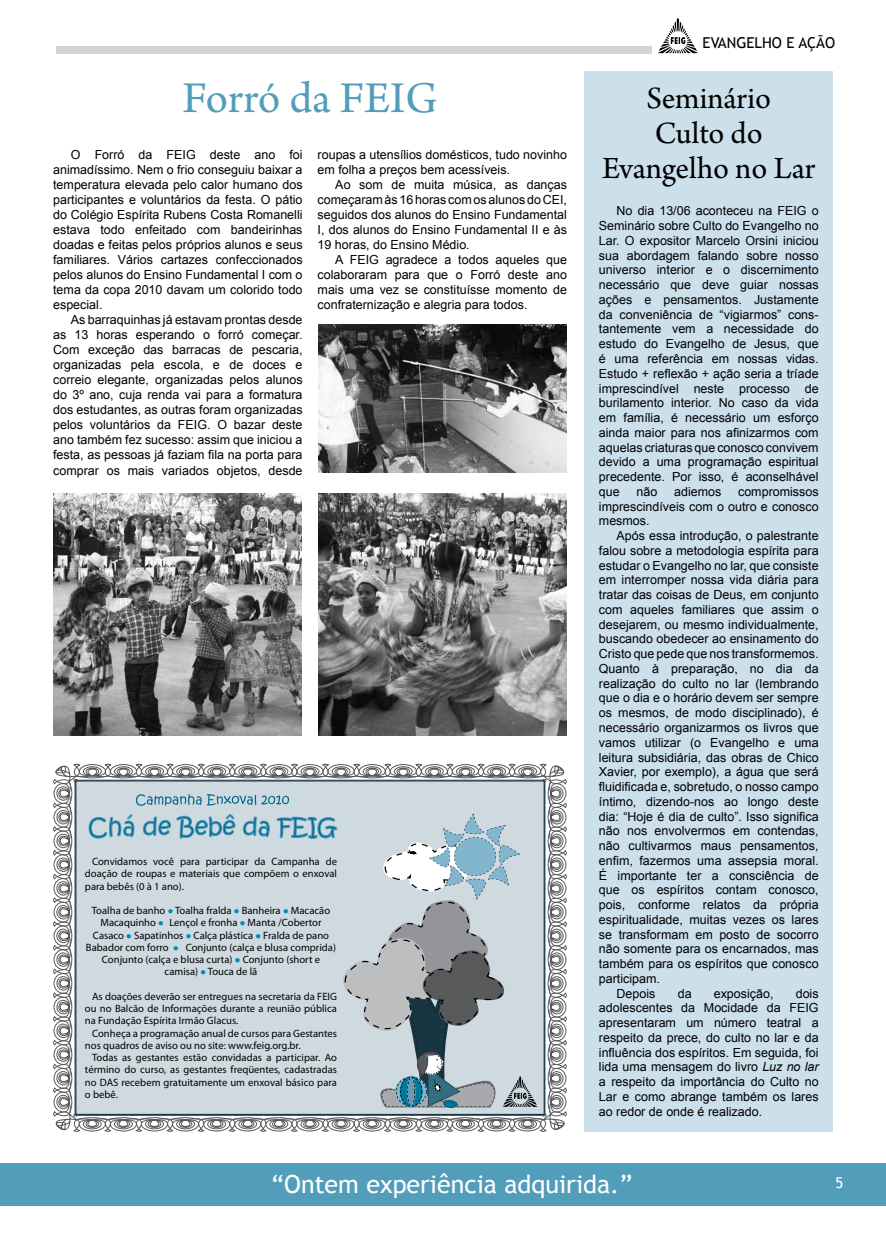
<style>
.page{position:relative;width:886px;height:1241px;background:#fff}
.page>*{position:absolute;margin:0;border:0;box-sizing:border-box;transform-origin:0 0}
.t1{font:46.25px "Arno Pro";color:#529dba}
.t2{font:32.5px/35px "Arno Pro";letter-spacing:-.005em;color:#000;text-align:center}
.t3{font:25px "Trebuchet MS";color:#fff}
.t4{font:15px "Trebuchet MS";color:#000}
.t5{font:15px "Trebuchet MS";color:#fff}
.t6{font:12.5px/14.8px "Arial";color:#000;text-align:justify}
.t7{font:10.62px/12.2px "Myriad Pro";color:#000;text-align:justify}
.s1{color:#008bbf}
.s2{font-style:italic}
</style>
<div class="page">
<div style="left:0;top:1162px;width:886px;height:43px;background:#529dba"></div>
<svg style="left:658px;top:18px;width:40px;height:35px"></svg>
<div style="left:56px;top:46px;width:596px;height:7px;background:#d1d3d4"></div>
<div style="left:585px;top:72px;width:248px;height:1059px;background:#cbe0eb"></div>
<img style="left:53px;top:493px;width:248px;height:242px">
<img style="left:319px;top:324px;width:248px;height:148px">
<img style="left:319px;top:493px;width:248px;height:242px">
<svg style="left:53px;top:763px;width:514px;height:369px;background:#bdc7cd"></svg>
<h1 class="t1" style="left:182px;top:72px;width:257px">Forró da FEIG</h1>
<p class="t6" style="left:53px;top:147px;width:251px;text-indent:18px">O Forró da FEIG deste ano foi animadíssimo. Nem o frio conseguiu baixar a temperatura elevada pelo calor humano dos participantes e voluntários da festa. O pátio do Colégio Espírita Rubens Costa Romanelli estava todo enfeitado com bandeirinhas doadas e feitas pelos próprios alunos e seus familiares. Vários cartazes confeccionados pelos alunos do Ensino Fundamental I com o tema da copa 2010 davam um colorido todo especial.</p>
<p class="t6" style="left:53px;top:312px;width:251px;text-indent:18px">As barraquinhas já estavam prontas desde as 13 horas esperando o forró começar.<br>Com exceção das barracas de pescaria, organizadas pela escola, e de doces e correio elegante, organizadas pelos alunos do 3º ano, cuja renda vai para a formatura dos estudantes, as outras foram organizadas pelos voluntários da FEIG. O bazar deste ano também fez sucesso: assim que iniciou a festa, as pessoas já faziam fila na porta para comprar os mais variados objetos, desde</p>
<p class="t6" style="left:318px;top:147px;width:251px">roupas a utensílios domésticos, tudo novinho em folha a preços bem acessíveis.</p>
<p class="t6" style="left:318px;top:177px;width:251px;text-indent:18px">Ao som de muita música, as danças começaram às 16 horas com os alunos do CEI, seguidos dos alunos do Ensino Fundamental I, dos alunos do Ensino Fundamental II e às 19 horas, do Ensino Médio.</p>
<p class="t6" style="left:318px;top:252px;width:251px;text-indent:18px">A FEIG agradece a todos aqueles que colaboraram para que o Forró deste ano mais uma vez se constituísse momento de confraternização e alegria para todos.</p>
<p class="t7" style="left:85px;top:855px;width:254px;text-indent:7px">Convidamos você para participar da Campanha de doação de roupas e materiais que compõem o enxoval para bebês (0 à 1 ano).</p>
<p class="t7" style="left:86px;top:904px;width:252px;text-align:center">Toalha de banho <span class="s1">●</span> Toalha fralda <span class="s1">●</span> Banheira <span class="s1">●</span> Macacão Macaquinho <span class="s1">●</span> Lençol e fronha <span class="s1">●</span> Manta /Cobertor Casaco <span class="s1">●</span> Sapatinhos <span class="s1">●</span> Calça plástica <span class="s1">●</span> Fralda de pano Babador com forro <span class="s1">●</span> Conjunto (calça e blusa comprida)<br>Conjunto (calça e blusa curta) <span class="s1">●</span> Conjunto (short e camisa) <span class="s1">●</span> Touca de lã</p>
<p class="t7" style="left:85px;top:989px;width:254px;text-indent:7px">As doações deverão ser entregues na secretaria da FEIG ou no Balcão de Informações durante a reunião pública na Fundação Espírita Irmão Glacus.</p>
<p class="t7" style="left:85px;top:1026px;width:254px;text-indent:7px">Conheça a programação anual de cursos para Gestantes nos quadros de aviso ou no site: www.feig.org.br.</p>
<p class="t7" style="left:85px;top:1051px;width:254px;text-indent:7px">Todas as gestantes estão convidadas a participar. Ao término do curso, as gestantes freqüentes, cadastradas no DAS recebem gratuitamente um enxoval básico para o bebê.</p>
<p class="t4" style="left:703px;top:34px;width:134px">EVANGELHO E AÇÃO</p>
<h2 class="t2" style="left:602px;top:82px;width:215px">Seminário<br>Culto do<br>Evangelho no Lar</h2>
<p class="t6" style="left:599px;top:204px;width:221px;text-indent:18px">No dia 13/06 aconteceu na FEIG o Seminário sobre Culto do Evangelho no Lar. O expositor Marcelo Orsini iniciou sua abordagem falando sobre nosso universo interior e o discernimento necessário que deve guiar nossas ações e pensamentos. Justamente da conveniência de “vigiarmos” cons&shy;tantemente vem a necessidade do estudo do Evangelho de Jesus, que é uma referência em nossas vidas.<br>Estudo + reflexão + ação seria a tríade imprescindível neste processo de burilamento interior. No caso da vida em família, é necessário um esforço ainda maior para nos afinizarmos com aquelas criaturas que conosco convivem devido a uma programação espiritual precedente. Por isso, é aconselhável que</p>
<p class="t6" style="left:599px;top:484px;width:221px;text-indent:139px">compromissos imprescindíveis com o outro e conosco mesmos.</p>
<p class="t6" style="left:617px;top:528px;width:203px">Após essa introdução, o palestrante</p>
<p class="t6" style="left:599px;top:543px;width:221px">falou sobre a metodologia espírita para</p>
<p class="t6" style="left:599px;top:558px;width:221px">estudar o Evangelho no lar, que consiste</p>
<p class="t6" style="left:599px;top:572px;width:221px">em interromper nossa vida diária para</p>
<p class="t6" style="left:599px;top:587px;width:221px">tratar das coisas de Deus, em conjunto</p>
<p class="t6" style="left:599px;top:602px;width:221px">com aqueles familiares que assim o</p>
<p class="t6" style="left:599px;top:617px;width:221px">desejarem, ou mesmo individualmente,</p>
<p class="t6" style="left:599px;top:631px;width:221px">buscando obedecer ao ensinamento do</p>
<p class="t6" style="left:599px;top:646px;width:221px">Cristo que pede que nos transformemos.</p>
<p class="t6" style="left:599px;top:661px;width:221px">Quanto à preparação, no dia da</p>
<p class="t6" style="left:599px;top:676px;width:221px">realização do culto no lar (lembrando</p>
<p class="t6" style="left:599px;top:690px;width:221px">que o dia e o horário devem ser sempre</p>
<p class="t6" style="left:599px;top:705px;width:221px">os mesmos, de modo disciplinado), é</p>
<p class="t6" style="left:599px;top:720px;width:221px">necessário organizarmos os livros que</p>
<p class="t6" style="left:599px;top:735px;width:221px">vamos utilizar (o Evangelho e uma</p>
<p class="t6" style="left:599px;top:749px;width:221px">leitura subsidiária, das obras de Chico</p>
<p class="t6" style="left:599px;top:764px;width:221px">Xavier, por exemplo), a água que será</p>
<p class="t6" style="left:599px;top:779px;width:221px">fluidificada e, sobretudo, o nosso campo</p>
<p class="t6" style="left:599px;top:794px;width:221px">íntimo, dizendo-nos ao longo deste</p>
<p class="t6" style="left:599px;top:808px;width:221px">dia: “Hoje é dia de culto”. Isso significa</p>
<p class="t6" style="left:599px;top:823px;width:221px">não nos envolvermos em contendas,</p>
<p class="t6" style="left:599px;top:838px;width:221px">não cultivarmos maus pensamentos,</p>
<p class="t6" style="left:599px;top:853px;width:221px">enfim, fazermos uma assepsia moral.</p>
<p class="t6" style="left:599px;top:867px;width:221px">É importante ter a consciência de</p>
<p class="t6" style="left:599px;top:882px;width:221px">que os espíritos contam conosco,</p>
<p class="t6" style="left:599px;top:897px;width:221px">pois, conforme relatos da própria</p>
<p class="t6" style="left:599px;top:912px;width:221px">espiritualidade, muitas vezes os lares</p>
<p class="t6" style="left:599px;top:926px;width:221px">se transformam em posto de socorro</p>
<p class="t6" style="left:599px;top:941px;width:221px">não somente para os encarnados, mas</p>
<p class="t6" style="left:599px;top:956px;width:221px">também para os espíritos que conosco</p>
<p class="t6" style="left:599px;top:971px;width:63px">participam.</p>
<p class="t6" style="left:617px;top:985px;width:40px">Depois</p>
<p class="t6" style="left:678px;top:985px;width:15px">da</p>
<p class="t6" style="left:714px;top:985px;width:61px">exposição,</p>
<p class="t6" style="left:636px;top:484px;width:22px">não</p>
<p class="t6" style="left:674px;top:484px;width:49px">adiemos</p>
<p class="t6" style="left:599px;top:985px;width:221px;text-indent:197px">dois adolescentes da Mocidade da FEIG apresentaram um número teatral a respeito da prece, do culto no lar e da influência dos espíritos. Em seguida, foi lida uma mensagem do livro <span class="s2">Luz no lar </span>a respeito da importância do Culto no Lar e como abrange também os lares ao redor de onde é realizado.</p>
<h3 class="t3" style="left:271px;top:1168px;width:363px">“Ontem experiência adquirida.”</h3>
<p class="t5" style="left:836px;top:1173px;width:9px">5</p>
</div>
